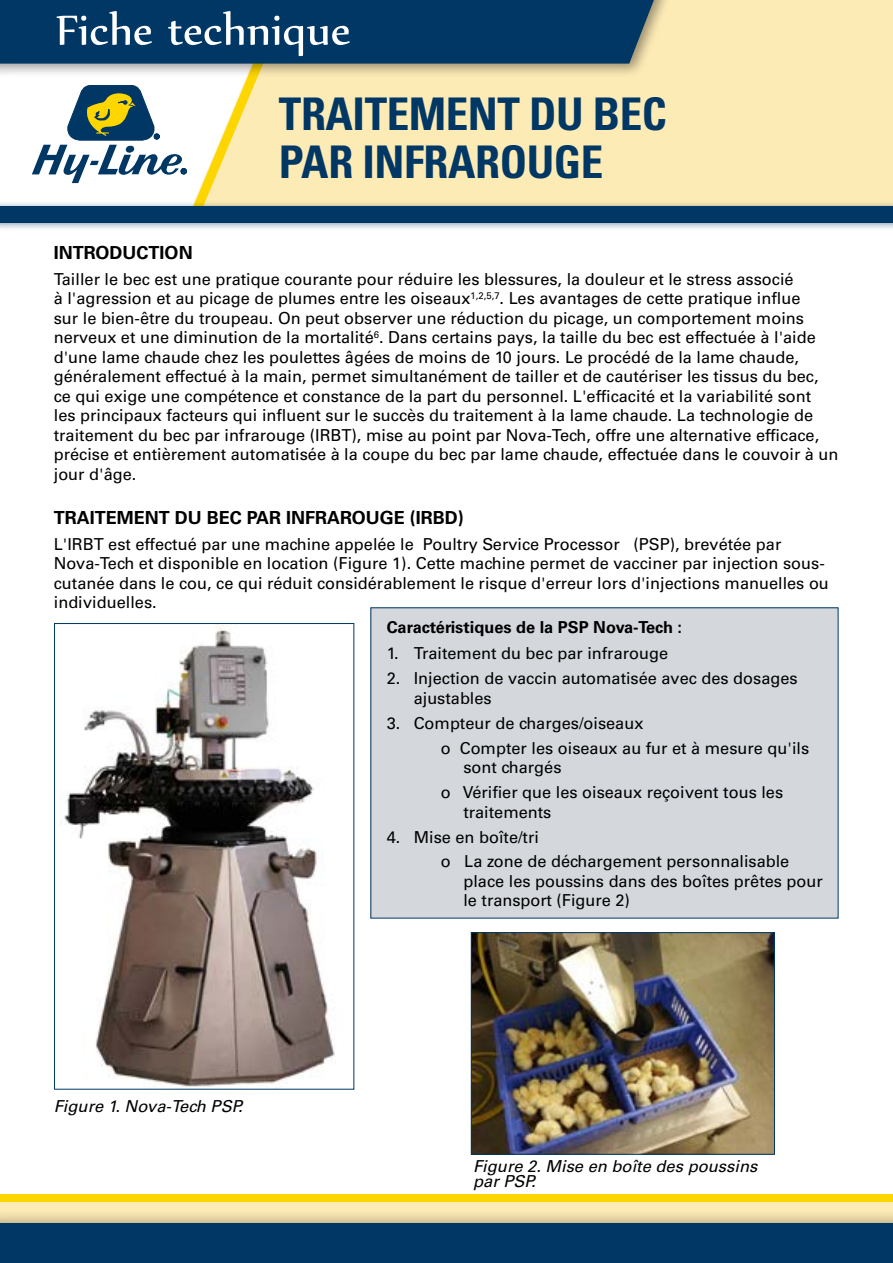
<style>
.page{position:relative;width:893px;height:1263px;background:#fff}
.page>*{position:absolute;margin:0;border:0;box-sizing:border-box;transform-origin:0 0}
.t1{font:51px "Nyala";color:#fff}
.t2{font:700 condensed 45px/48px "Univers LT Std";letter-spacing:-.01em;color:#003764}
.t3{font:700 18px "Univers LT Std";color:#000}
.t4{font:16.5px/19.5px "Univers LT Std";color:#000}
.t5{font:italic 16.5px/15px "Univers LT Std";color:#000}
.t6{font:700 16.5px "Univers LT Std";color:#000}
</style>
<div class="page">
<div style="left:0;top:1194px;width:893px;height:69px;background:#fdebb6"></div>
<div style="left:0;top:1194px;width:893px;height:8px;background:#fdd600"></div>
<div style="left:0;top:1208px;width:893px;height:55px;background:#000;opacity:.4"></div>
<div style="left:0;top:1223px;width:893px;height:40px;background:#003764"></div>
<div style="left:183px;top:0;width:710px;height:214px;background:#fdebb6"></div>
<div style="left:0;top:201px;width:893px;height:30px;background:#003764;opacity:.5"></div>
<div style="left:0;top:206px;width:893px;height:16px;background:#003764"></div>
<div style="left:0;top:0;width:673px;height:79px;background:#000;opacity:.4"></div>
<svg style="left:0;top:0;width:658px;height:206px"></svg>
<img style="left:60px;top:625px;width:275px;height:462px">
<div style="left:54px;top:623px;width:300px;height:466px;border:1px solid #003764"></div>
<img style="left:473px;top:934px;width:300px;height:218px">
<div style="left:471px;top:932px;width:304px;height:222px;border:1px solid #003764"></div>
<div style="left:371px;top:608px;width:467px;height:310px;background:#d4d8dd"></div>
<h1 class="t1" style="left:56px;top:-1px;width:296px">Fiche technique</h1>
<h2 class="t2" style="left:279px;top:90px;width:389px">TRAITEMENT DU BEC<br>PAR INFRAROUGE</h2>
<p class="t3" style="left:54px;top:242px;width:140px">INTRODUCTION</p>
<p class="t4" style="left:54px;top:269px;width:786px">Tailler le bec est une pratique courante pour réduire les blessures, la douleur et le stress associé<br>à l'agression et au picage de plumes entre les oiseaux<sup>1,2,5,7</sup>. Les avantages de cette pratique influe<br>sur le bien-être du troupeau. On peut observer une réduction du picage, un comportement moins nerveux et une diminution de la mortalité<sup>6</sup>. Dans certains pays, la taille du bec est effectuée à l'aide d'une lame chaude chez les poulettes âgées de moins de 10 jours. Le procédé de la lame chaude, généralement effectué à la main, permet simultanément de tailler et de cautériser les tissus du bec, ce qui exige une compétence et constance de la part du personnel. L'efficacité et la variabilité sont<br>les principaux facteurs qui influent sur le succès du traitement à la lame chaude. La technologie de traitement du bec par infrarouge (IRBT), mise au point par Nova-Tech, offre une alternative efficace, précise et entièrement automatisée à la coupe du bec par lame chaude, effectuée dans le couvoir à un jour d'âge.</p>
<p class="t3" style="left:54px;top:507px;width:412px">TRAITEMENT DU BEC PAR INFRAROUGE (IRBD)</p>
<p class="t4" style="left:54px;top:534px;width:777px">L'IRBT est effectué par une machine appelée le Poultry Service Processor (PSP), brevétée par Nova-Tech et disponible en location (Figure 1). Cette machine permet de vacciner par injection sous&shy;cutanée dans le cou, ce qui réduit considérablement le risque d'erreur lors d'injections manuelles ou individuelles.</p>
<p class="t5" style="left:54px;top:1099px;width:191px">Figure 1. Nova-Tech PSP.</p>
<p class="t6" style="left:387px;top:618px;width:297px">Caractéristiques de la PSP Nova-Tech :</p>
<p class="t4" style="left:387px;top:644px;width:283px">1. Traitement du bec par infrarouge</p>
<p class="t4" style="left:414px;top:669px;width:385px;text-indent:-27px">2. Injection de vaccin automatisée avec des dosages ajustables</p>
<p class="t4" style="left:441px;top:710px;width:370px;line-height:24.9px;text-indent:-54px">3. Compteur de charges/oiseaux<br>o Compter les oiseaux au fur et à mesure qu'ils</p>
<p class="t4" style="left:441px;top:755px;width:344px;line-height:24.9px;text-indent:23px">sont chargés<br>o Vérifier que les oiseaux reçoivent tous les</p>
<p class="t4" style="left:463px;top:802px;width:90px">traitements</p>
<p class="t4" style="left:441px;top:824px;width:350px;line-height:24.9px;text-indent:-54px">4. Mise en boîte/tri<br>o La zone de déchargement personnalisable</p>
<p class="t4" style="left:463px;top:871px;width:361px">place les poussins dans des boîtes prêtes pour le transport (Figure 2)</p>
<p class="t5" style="left:473px;top:1159px;width:286px">Figure 2. Mise en boîte des poussins par PSP.</p>
</div>
